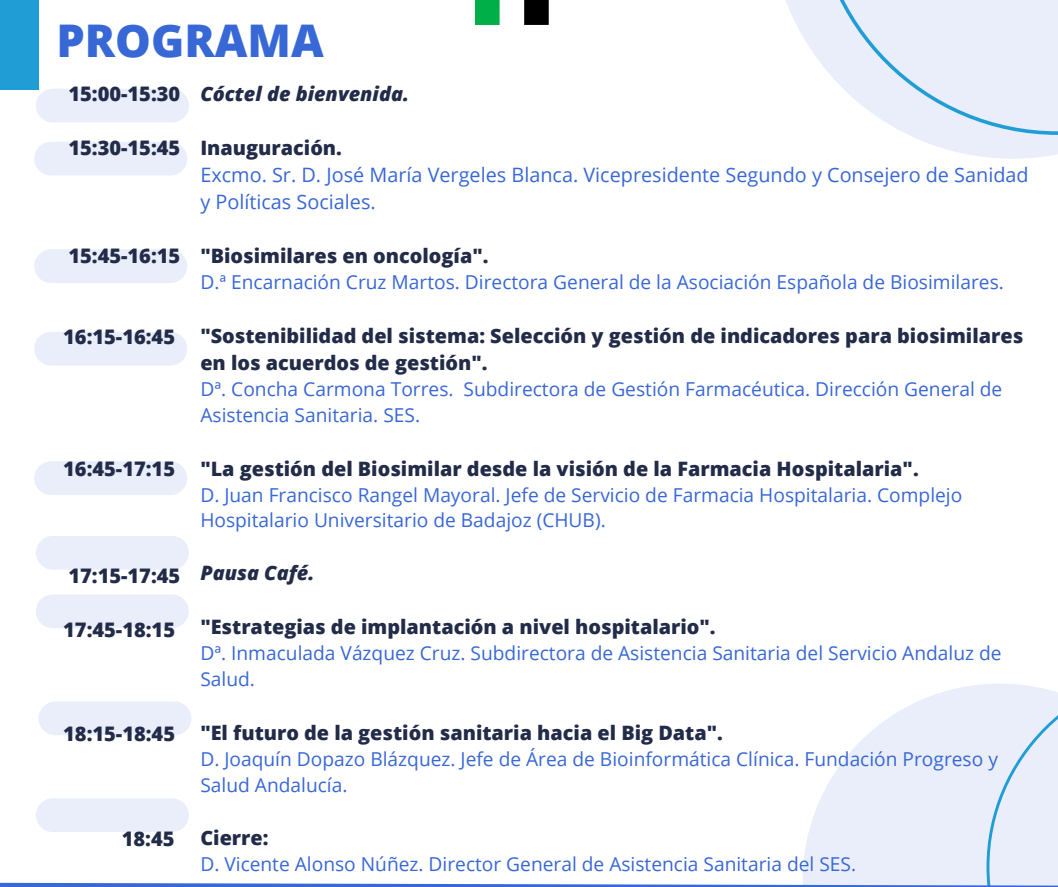
<style>
.page{position:relative;width:1058px;height:887px;background:#fff}
.page>*{position:absolute;margin:0;border:0;box-sizing:border-box;transform-origin:0 0}
.t1{font:800 45px "Open Sans";color:#3867d6}
.t2{font:800 20.1px "Open Sans";color:#222b48}
.t3{font:800 19.8px/27px "Open Sans";color:#222b48}
.t4{font:19.8px/27px "Open Sans";color:#3867d6}
.t5{font:italic 800 19.8px "Open Sans";color:#222b48}
.t6{font:19.2px/25.8px "Open Sans";color:#3867d6}
</style>
<div class="page">
<svg style="left:786px;top:0;width:272px;height:159px"></svg>
<svg style="left:814px;top:0;width:244px;height:135px;background:#e5edf9"></svg>
<div style="left:0;top:0;width:39px;height:89px;background:#219dd5"></div>
<div style="left:36px;top:89px;width:153px;height:33px;background:#e9eefa;border-radius:17px"></div>
<div style="left:34px;top:142px;width:153px;height:33px;background:#e9eefa;border-radius:17px"></div>
<div style="left:34px;top:249px;width:153px;height:34px;background:#e9eefa;border-radius:17px"></div>
<div style="left:34px;top:332px;width:153px;height:33px;background:#e9eefa;border-radius:17px"></div>
<div style="left:34px;top:461px;width:153px;height:34px;background:#e9eefa;border-radius:17px"></div>
<div style="left:36px;top:536px;width:153px;height:33px;background:#e9eefa;border-radius:17px"></div>
<div style="left:36px;top:594px;width:153px;height:34px;background:#e9eefa;border-radius:17px"></div>
<img style="left:475px;top:1px;width:74px;height:24px">
<svg style="left:0;top:684px;width:1058px;height:202px"></svg>
<p class="t1" style="left:56px;top:9px;width:269px">PROGRAMA</p>
<p class="t2" style="left:68px;top:79px;width:113px">15:00-15:30</p>
<p class="t2" style="left:68px;top:133px;width:113px">15:30-15:45</p>
<p class="t5" style="left:200px;top:80px;width:210px">Cóctel de bienvenida.</p>
<p class="t3" style="left:200px;top:134px;width:143px">Inauguración.</p>
<p class="t4" style="left:200px;top:161px;width:829px">Excmo. Sr. D. José María Vergeles Blanca. Vicepresidente Segundo y Consejero de Sanidad y Políticas Sociales.</p>
<p class="t3" style="left:200px;top:242px;width:290px">"Biosimilares en oncología".</p>
<p class="t6" style="left:200px;top:268px;width:805px">D.ª Encarnación Cruz Martos. Directora General de la Asociación Española de Biosimilares.</p>
<p class="t3" style="left:200px;top:322px;width:824px">"Sostenibilidad del sistema: Selección y gestión de indicadores para biosimilares en los acuerdos de gestión".</p>
<p class="t6" style="left:200px;top:375px;width:803px">Dª. Concha Carmona Torres. Subdirectora de Gestión Farmacéutica. Dirección General de<br>Asistencia Sanitaria. SES.</p>
<p class="t3" style="left:200px;top:454px;width:720px">"La gestión del Biosimilar desde la visión de la Farmacia Hospitalaria".</p>
<p class="t6" style="left:200px;top:481px;width:763px">D. Juan Francisco Rangel Mayoral. Jefe de Servicio de Farmacia Hospitalaria. Complejo<br>Hospitalario Universitario de Badajoz (CHUB).</p>
<p class="t5" style="left:200px;top:559px;width:116px">Pausa Café.</p>
<p class="t3" style="left:200px;top:613px;width:517px">"Estrategias de implantación a nivel hospitalario".</p>
<p class="t6" style="left:200px;top:640px;width:802px">Dª. Inmaculada Vázquez Cruz. Subdirectora de Asistencia Sanitaria del Servicio Andaluz de<br>Salud.</p>
<p class="t3" style="left:200px;top:719px;width:524px">"El futuro de la gestión sanitaria hacia el Big Data".</p>
<p class="t6" style="left:200px;top:745px;width:799px">D. Joaquín Dopazo Blázquez. Jefe de Área de Bioinformática Clínica. Fundación Progreso y</p>
<p class="t6" style="left:200px;top:771px;width:149px">Salud Andalucía.</p>
<p class="t3" style="left:200px;top:823px;width:70px">Cierre:</p>
<p class="t6" style="left:200px;top:850px;width:657px">D. Vicente Alonso Núñez. Director General de Asistencia Sanitaria del SES.</p>
<p class="t2" style="left:68px;top:241px;width:113px">15:45-16:15</p>
<p class="t2" style="left:63px;top:322px;width:113px">16:15-16:45</p>
<p class="t2" style="left:63px;top:454px;width:113px">16:45-17:15</p>
<p class="t2" style="left:68px;top:561px;width:113px">17:15-17:45</p>
<p class="t2" style="left:63px;top:615px;width:113px">17:45-18:15</p>
<p class="t2" style="left:63px;top:719px;width:113px">18:15-18:45</p>
<p class="t2" style="left:122px;top:824px;width:54px">18:45</p>
</div>
